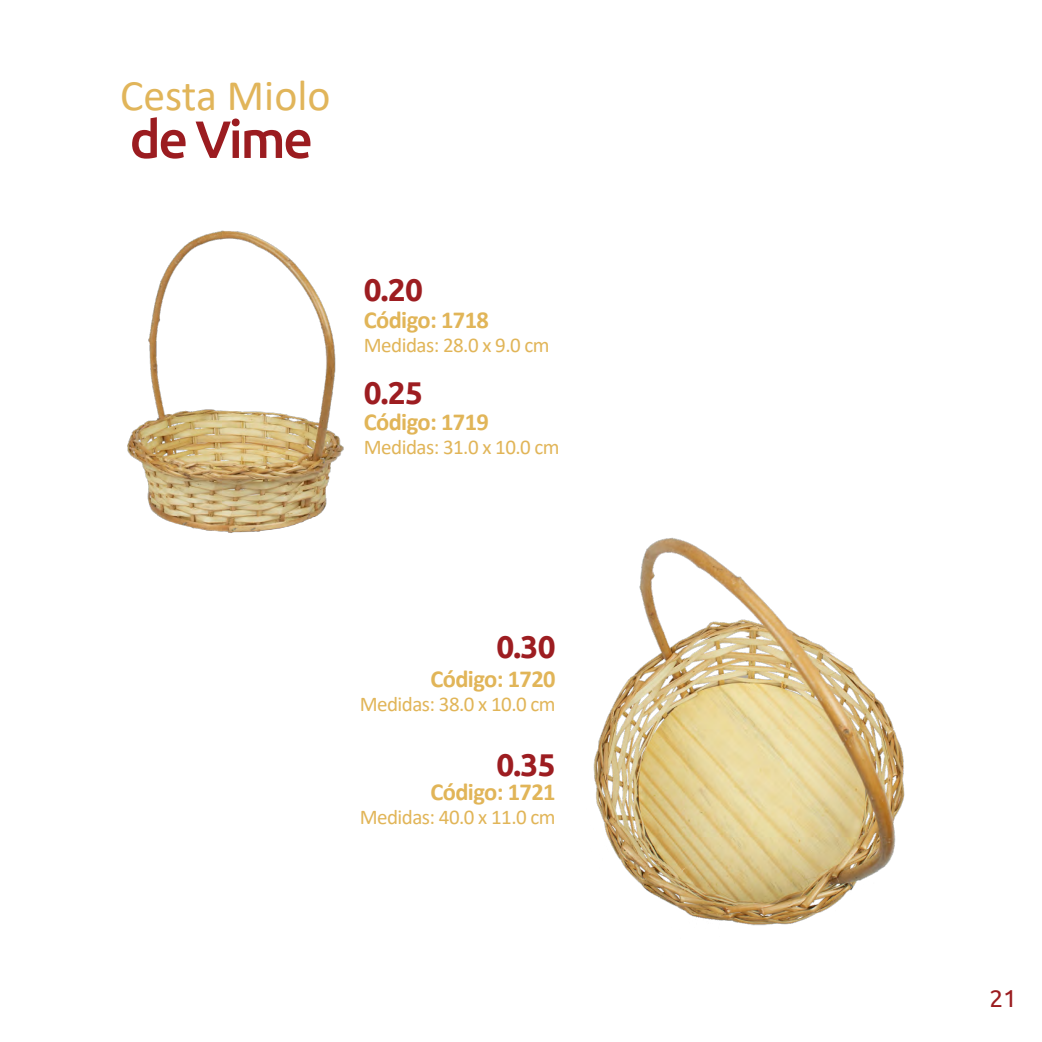
<style>
.page{position:relative;width:1042px;height:1042px;background:#fff}
.page>*{position:absolute;margin:0;border:0;box-sizing:border-box;transform-origin:0 0}
.t1{font:500 52.5px "Ubuntu";letter-spacing:-.05em;color:#9b1c20}
.t2{font:43.75px "Calibri";color:#e1b55a}
.t3{font:700 31.5px "Ubuntu";letter-spacing:-.025em;color:#9d1d21}
.t4{font:700 24.5px "Calibri";letter-spacing:-.025em;color:#e1b558}
.t5{font:24.5px "Ubuntu";color:#9b1c20}
.t6{font:21px "Calibri";letter-spacing:-.025em;color:#e1b558}
</style>
<div class="page">
<img style="left:593px;top:537px;width:312px;height:389px">
<img style="left:127px;top:230px;width:217px;height:303px">
<h2 class="t2" style="left:120px;top:65px;width:212px">Cesta Miolo</h2>
<h1 class="t1" style="left:130px;top:106px;width:185px">de Vime</h1>
<h3 class="t3" style="left:364px;top:271px;width:61px">0.20</h3>
<p class="t4" style="left:364px;top:302px;width:127px">Código: 1718</p>
<p class="t6" style="left:364px;top:330px;width:187px">Medidas: 28.0 x 9.0 cm</p>
<h3 class="t3" style="left:364px;top:373px;width:61px">0.25</h3>
<p class="t4" style="left:364px;top:404px;width:127px">Código: 1719</p>
<p class="t6" style="left:364px;top:432px;width:197px">Medidas: 31.0 x 10.0 cm</p>
<h3 class="t3" style="left:496px;top:628px;width:61px">0.30</h3>
<p class="t4" style="left:430px;top:661px;width:127px">Código: 1720</p>
<p class="t6" style="left:360px;top:689px;width:197px">Medidas: 38.0 x 10.0 cm</p>
<h3 class="t3" style="left:496px;top:746px;width:61px">0.35</h3>
<p class="t4" style="left:430px;top:775px;width:127px">Código: 1721</p>
<p class="t6" style="left:360px;top:802px;width:197px">Medidas: 40.0 x 11.0 cm</p>
<p class="t5" style="left:989px;top:984px;width:29px">21</p>
</div>
